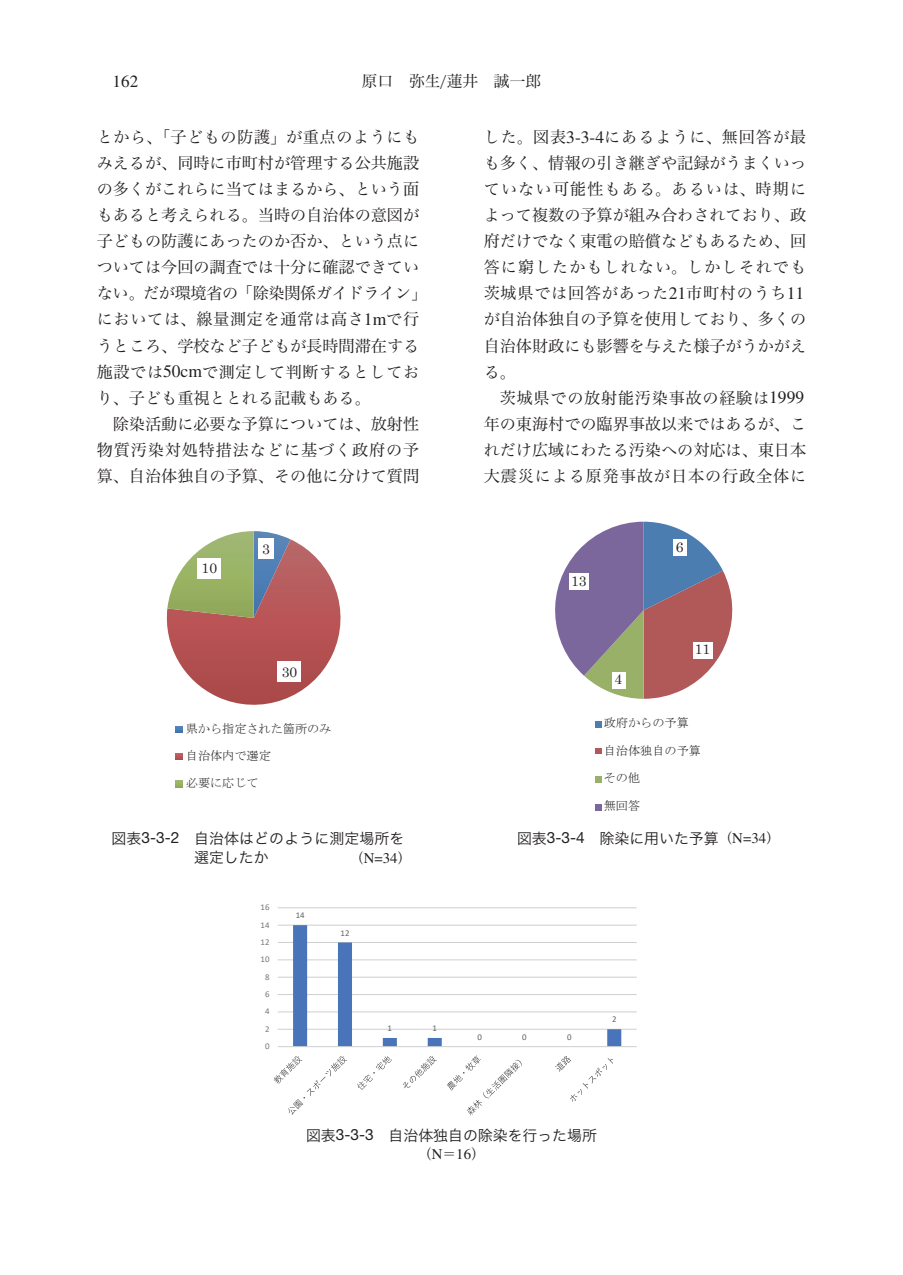
<style>
.page{position:relative;width:903px;height:1275px;background:#fff}
.page>*{position:absolute;margin:0;border:0;box-sizing:border-box;transform-origin:0 0}
.t1{font:17.15px "Times LT Std";color:#231f20}
.t2{font:16.1px/26.1px "Hira Min Pro W3";color:#231f20}
.t3{font:15.75px "Hira Min Pro W3";color:#231f20}
.t4{font:14.88px/19.8px "Hira Kaku Pro W3";color:#231f20}
.t5{font:14.88px "Times LT Std";color:#231f20}
.t6{font:13.83px "Century";color:#231f20}
.t7{font:13.65px "Hira Min Pro W3";color:#231f20}
.t8{font:12.08px "MS Mincho";color:#231f20}
.t9{font:8.75px "Calibri";color:#76787b}
.t10{font:8.75px "Calibri";color:#636366}
.s1{font-family:"Times LT Std";font-size:17.5px}
.s2{font-family:"Helvetica Neue LT Pro";font-size:15.58px}
.s3{font-family:"Hira Min Pro W3";font-size:13.65px}
.s4{font-family:"Times LT Std"}
.s5{font-family:"Times LT Std";font-size:14.88px}
</style>
<div class="page">
<img style="left:218px;top:531px;width:72px;height:8px">
<img style="left:166px;top:539px;width:175px;height:166px">
<div style="left:258px;top:538px;width:16px;height:21px;background:#fff"></div>
<div style="left:278px;top:662px;width:23px;height:20px;background:#fff"></div>
<div style="left:198px;top:558px;width:23px;height:20px;background:#fff"></div>
<svg style="left:176px;top:726px;width:6px;height:7px"></svg>
<svg style="left:176px;top:753px;width:6px;height:7px"></svg>
<svg style="left:176px;top:780px;width:6px;height:7px"></svg>
<svg style="left:273px;top:907px;width:364px;height:209px"></svg>
<svg style="left:555px;top:522px;width:178px;height:177px"></svg>
<div style="left:673px;top:539px;width:14px;height:17px;background:#fff"></div>
<div style="left:693px;top:642px;width:19px;height:17px;background:#fff"></div>
<div style="left:612px;top:672px;width:13px;height:16px;background:#fff"></div>
<div style="left:570px;top:573px;width:19px;height:17px;background:#fff"></div>
<div style="left:595px;top:721px;width:7px;height:6px;background:#4b7db1"></div>
<div style="left:595px;top:748px;width:7px;height:6px;background:#b15859"></div>
<div style="left:595px;top:776px;width:7px;height:7px;background:#99b068"></div>
<div style="left:595px;top:804px;width:7px;height:6px;background:#7b679b"></div>
<p class="t1" style="left:113px;top:72px;width:27px">162</p>
<p class="t3" style="left:362px;top:68px;width:181px">原口　弥生/蓮井　誠一郎</p>
<p class="t2" style="left:97px;top:123px;width:332px">とから、「子どもの防護」が重点のようにもみえるが、同時に市町村が管理する公共施設の多くがこれらに当てはまるから、という面もあると考えられる。当時の自治体の意図が子どもの防護にあったのか否か、という点については今回の調査では十分に確認できていない。だが環境省の「除染関係ガイドライン」においては、線量測定を通常は高さ<span class="s1">1m</span>で行うところ、学校など子どもが長時間滞在する施設では<span class="s1">50cm</span>で測定して判断するとしており、子ども重視ととれる記載もある。<br>　除染活動に必要な予算については、放射性物質汚染対処特措法などに基づく政府の予算、自治体独自の予算、その他に分けて質問</p>
<p class="t2" style="left:484px;top:123px;width:324px">した。図表<span class="s1">3-3-4</span>にあるように、無回答が最も多く、情報の引き継ぎや記録がうまくいっていない可能性もある。あるいは、時期によって複数の予算が組み合わされており、政府だけでなく東電の賠償などもあるため、回答に窮したかもしれない。しかしそれでも茨城県では回答があった<span class="s1">21</span>市町村のうち<span class="s1">11</span>が自治体独自の予算を使用しており、多くの自治体財政にも影響を与えた様子がうかがえる。<br>　茨城県での放射能汚染事故の経験は<span class="s1">1999</span>年の東海村での臨界事故以来ではあるが、これだけ広域にわたる汚染への対応は、東日本大震災による原発事故が日本の行政全体に</p>
<p class="t6" style="left:202px;top:557px;width:17px">10</p>
<p class="t6" style="left:262px;top:537px;width:9px">3</p>
<p class="t6" style="left:282px;top:660px;width:17px">30</p>
<p class="t8" style="left:186px;top:723px;width:147px">県から指定された箇所のみ</p>
<p class="t8" style="left:186px;top:750px;width:87px">自治体内で選定</p>
<p class="t8" style="left:186px;top:777px;width:74px">必要に応じて</p>
<p class="t4" style="left:194px;top:827px;width:212px;text-indent:-83px">図表<span class="s2">3-3-2</span> 自治体はどのように測定場所を選定したか</p>
<p class="t5" style="left:350px;top:849px;width:63px"><span class="s3">（</span>N=34<span class="s3">）</span></p>
<p class="t9" style="left:261px;top:901px;width:10px">16</p>
<p class="t9" style="left:261px;top:919px;width:10px">14</p>
<p class="t9" style="left:261px;top:936px;width:10px">12</p>
<p class="t9" style="left:261px;top:953px;width:10px">10</p>
<p class="t9" style="left:265px;top:971px;width:6px">8</p>
<p class="t9" style="left:265px;top:988px;width:6px">6</p>
<p class="t9" style="left:265px;top:1005px;width:6px">4</p>
<p class="t9" style="left:265px;top:1023px;width:6px">2</p>
<p class="t9" style="left:265px;top:1040px;width:6px">0</p>
<p class="t10" style="left:296px;top:909px;width:10px">14</p>
<p class="t10" style="left:340px;top:927px;width:10px">12</p>
<p class="t10" style="left:388px;top:1022px;width:6px">1</p>
<p class="t10" style="left:432px;top:1022px;width:6px">1</p>
<p class="t6" style="left:571px;top:569px;width:17px">13</p>
<p class="t6" style="left:676px;top:535px;width:9px">6</p>
<p class="t6" style="left:614px;top:668px;width:9px">4</p>
<p class="t6" style="left:695px;top:638px;width:17px">11</p>
<p class="t8" style="left:604px;top:717px;width:87px">政府からの予算</p>
<p class="t8" style="left:604px;top:744px;width:99px">自治体独自の予算</p>
<p class="t8" style="left:604px;top:772px;width:38px">その他</p>
<p class="t8" style="left:604px;top:800px;width:38px">無回答</p>
<p class="t4" style="left:517px;top:827px;width:264px">図表<span class="s2">3-3-4</span>　除染に用いた予算<span class="s3">（</span><span class="s4">N=34</span><span class="s3">）</span></p>
<p class="t10" style="left:477px;top:1031px;width:6px">0</p>
<p class="t10" style="left:522px;top:1031px;width:6px">0</p>
<p class="t10" style="left:567px;top:1031px;width:6px">0</p>
<p class="t10" style="left:612px;top:1013px;width:6px">2</p>
<p class="t4" style="left:306px;top:1124px;width:292px">図表<span class="s2">3-3-3</span>　自治体独自の除染を行った場所</p>
<p class="t7" style="left:418px;top:1142px;width:68px">（<span class="s5">N</span>＝<span class="s5">16</span>）</p>
</div>
